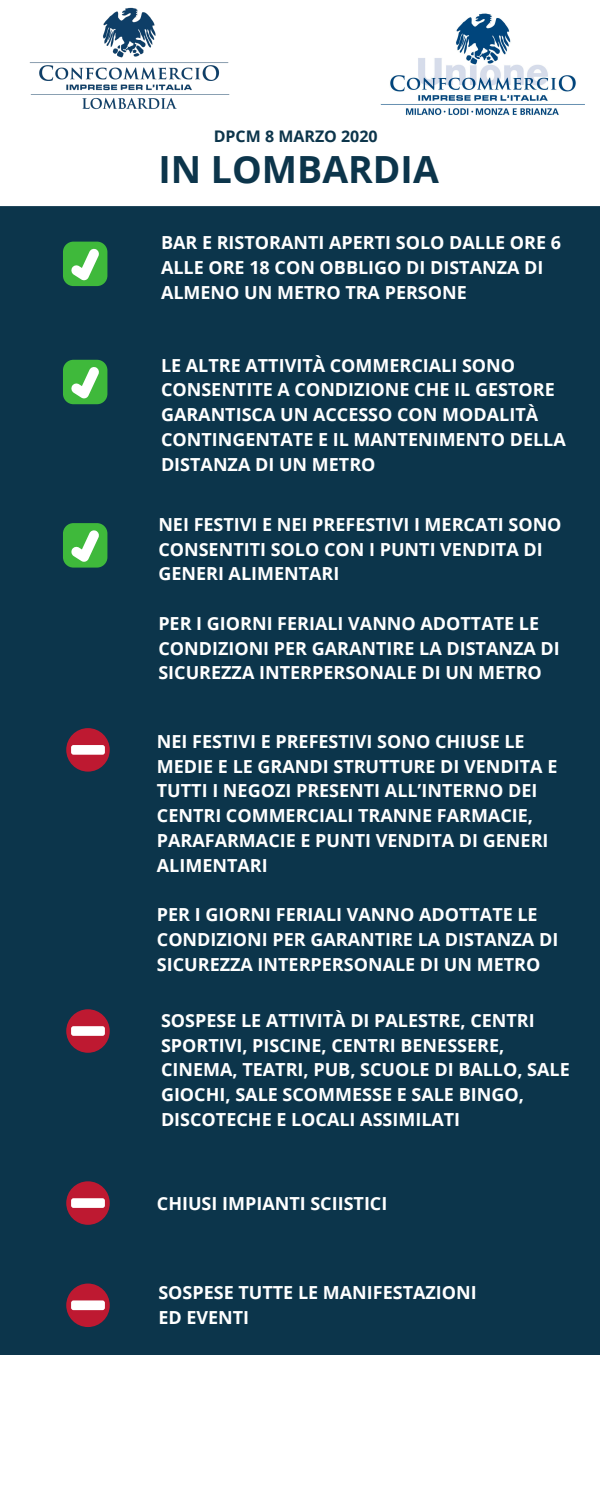
<style>
.page{position:relative;width:600px;height:1500px;background:#fff}
.page>*{position:absolute;margin:0;border:0;box-sizing:border-box;transform-origin:0 0}
.t1{font:700 37.5px "Open Sans";color:#0c354b}
.t2{font:700 18px/24.8px "Open Sans";color:#fff}
.t3{font:700 16px "Open Sans";color:#0c354b}
</style>
<div class="page">
<div style="left:0;top:0;width:600px;height:1355px;background:#0c354b"></div>
<div style="left:0;top:0;width:600px;height:206px;background:#fff"></div>
<div style="left:63px;top:360px;width:44px;height:44px;background:#3fb93b;border-radius:10px"></div>
<svg style="left:71px;top:367px;width:28px;height:31px"></svg>
<img style="left:29px;top:6px;width:201px;height:106px">
<div style="left:66px;top:1284px;width:44px;height:43px;background:#be1931;border-radius:50%"></div>
<div style="left:71px;top:1300px;width:34px;height:10px;background:#fff;border-radius:2px"></div>
<div style="left:66px;top:1181px;width:44px;height:44px;background:#be1931;border-radius:50%"></div>
<div style="left:71px;top:1198px;width:34px;height:10px;background:#fff;border-radius:2px"></div>
<div style="left:66px;top:1009px;width:44px;height:44px;background:#be1931;border-radius:50%"></div>
<div style="left:71px;top:1026px;width:34px;height:10px;background:#fff;border-radius:2px"></div>
<div style="left:66px;top:728px;width:44px;height:44px;background:#be1931;border-radius:50%"></div>
<div style="left:71px;top:745px;width:34px;height:10px;background:#fff;border-radius:2px"></div>
<div style="left:63px;top:242px;width:44px;height:44px;background:#3fb93b;border-radius:10px"></div>
<svg style="left:71px;top:248px;width:28px;height:32px"></svg>
<div style="left:63px;top:523px;width:44px;height:45px;background:#3fb93b;border-radius:10px"></div>
<svg style="left:71px;top:530px;width:28px;height:32px"></svg>
<img style="left:366px;top:0;width:234px;height:129px">
<p class="t3" style="left:214px;top:125px;width:165px">DPCM 8 MARZO 2020</p>
<h1 class="t1" style="left:158px;top:143px;width:282px">IN LOMBARDIA</h1>
<p class="t2" style="left:161px;top:230px;width:402px">BAR E RISTORANTI APERTI SOLO DALLE ORE 6<br>ALLE ORE 18 CON OBBLIGO DI DISTANZA DI<br>ALMENO UN METRO TRA PERSONE</p>
<p class="t2" style="left:161px;top:352px;width:406px">LE ALTRE ATTIVITÀ COMMERCIALI SONO CONSENTITE A CONDIZIONE CHE IL GESTORE GARANTISCA UN ACCESSO CON MODALITÀ CONTINGENTATE E IL MANTENIMENTO DELLA DISTANZA DI UN METRO</p>
<p class="t2" style="left:158px;top:511px;width:405px">NEI FESTIVI E NEI PREFESTIVI I MERCATI SONO<br>CONSENTITI SOLO CON I PUNTI VENDITA DI<br>GENERI ALIMENTARI</p>
<p class="t2" style="left:158px;top:610px;width:403px">PER I GIORNI FERIALI VANNO ADOTTATE LE<br>CONDIZIONI PER GARANTIRE LA DISTANZA DI<br>SICUREZZA INTERPERSONALE DI UN METRO</p>
<p class="t2" style="left:157px;top:728px;width:402px">NEI FESTIVI E PREFESTIVI SONO CHIUSE LE MEDIE E LE GRANDI STRUTTURE DI VENDITA E TUTTI I NEGOZI PRESENTI ALL’INTERNO DEI CENTRI COMMERCIALI TRANNE FARMACIE, PARAFARMACIE E PUNTI VENDITA DI GENERI ALIMENTARI</p>
<p class="t2" style="left:157px;top:902px;width:403px">PER I GIORNI FERIALI VANNO ADOTTATE LE<br>CONDIZIONI PER GARANTIRE LA DISTANZA DI<br>SICUREZZA INTERPERSONALE DI UN METRO</p>
<p class="t2" style="left:161px;top:1008px;width:410px">SOSPESE LE ATTIVITÀ DI PALESTRE, CENTRI SPORTIVI, PISCINE, CENTRI BENESSERE, CINEMA, TEATRI, PUB, SCUOLE DI BALLO, SALE GIOCHI, SALE SCOMMESSE E SALE BINGO, DISCOTECHE E LOCALI ASSIMILATI</p>
<p class="t2" style="left:157px;top:1191px;width:232px">CHIUSI IMPIANTI SCIISTICI</p>
<p class="t2" style="left:158px;top:1280px;width:320px">SOSPESE TUTTE LE MANIFESTAZIONI<br>ED EVENTI</p>
</div>
